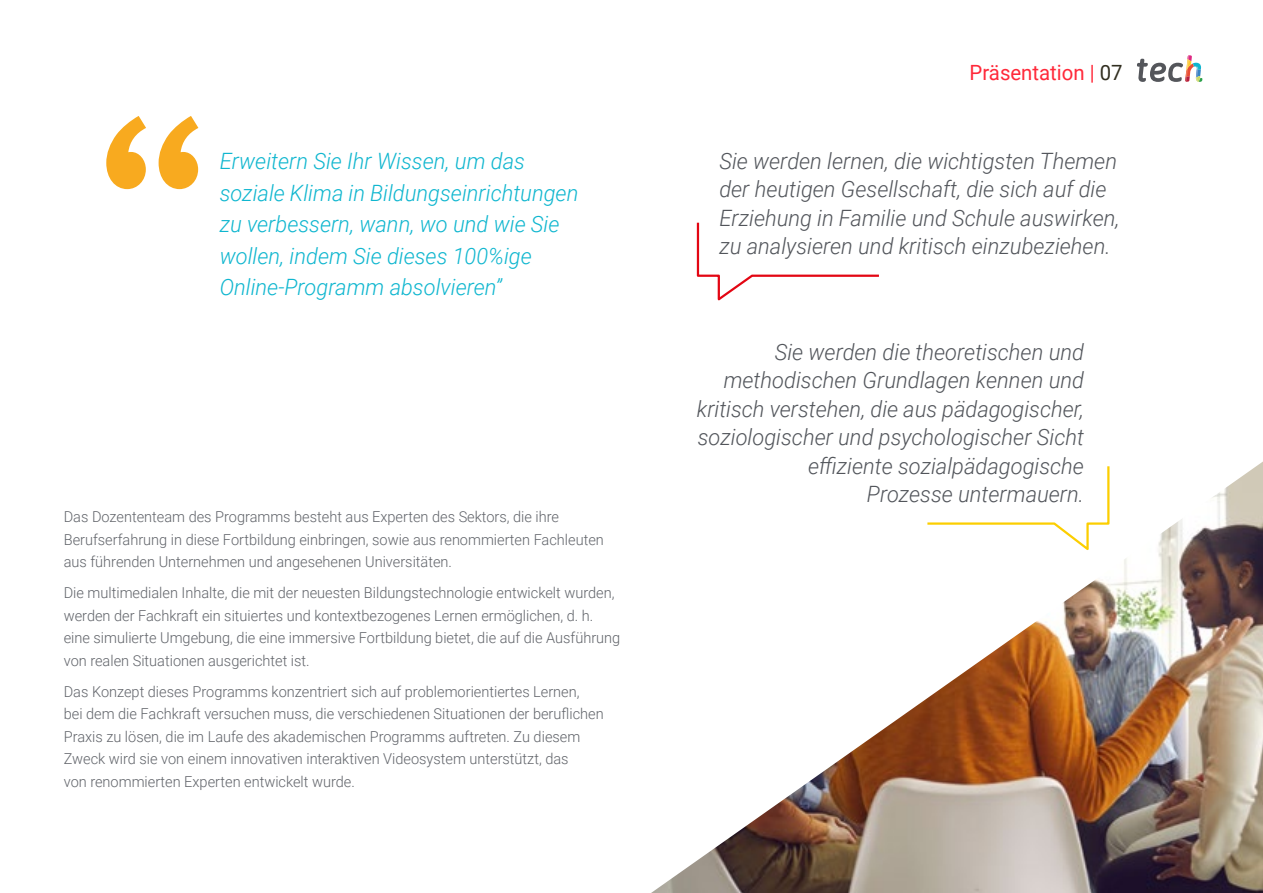
<style>
.page{position:relative;width:1263px;height:893px;background:#fff}
.page>*{position:absolute;margin:0;border:0;box-sizing:border-box;transform-origin:0 0}
.t1{font:italic 300 22.5px/28.5px "Roboto";color:#52555b;text-align:right}
.t2{font:italic 300 22.5px/31.5px "Roboto";color:#0fb6cf}
.t3{font:21px "Roboto";color:#ff293a}
.t4{font:300 15px/22.5px "Roboto";color:#61646a}
.s1{color:#312e20}
</style>
<div class="page">
<svg style="left:106px;top:116px;width:92px;height:73px"></svg>
<svg style="left:696px;top:222px;width:183px;height:79px"></svg>
<img style="left:651px;top:461px;width:612px;height:432px">
<svg style="left:1137px;top:55px;width:65px;height:27px"></svg>
<h1 class="t2" style="left:220px;top:144px;width:360px">Erweitern Sie Ihr Wissen, um das soziale Klima in Bildungseinrichtungen zu verbessern, wann, wo und wie Sie wollen, indem Sie dieses 100%ige Online-Programm absolvieren”</h1>
<p class="t4" style="left:64px;top:505px;width:542px">Das Dozententeam des Programms besteht aus Experten des Sektors, die ihre<br>Berufserfahrung in diese Fortbildung einbringen, sowie aus renommierten Fachleuten aus führenden Unternehmen und angesehenen Universitäten.</p>
<p class="t4" style="left:64px;top:581px;width:558px">Die multimedialen Inhalte, die mit der neuesten Bildungstechnologie entwickelt wurden, werden der Fachkraft ein situiertes und kontextbezogenes Lernen ermöglichen, d. h. eine simulierte Umgebung, die eine immersive Fortbildung bietet, die auf die Ausführung von realen Situationen ausgerichtet ist.</p>
<p class="t4" style="left:64px;top:679px;width:541px">Das Konzept dieses Programms konzentriert sich auf problemorientiertes Lernen,<br>bei dem die Fachkraft versuchen muss, die verschiedenen Situationen der beruflichen Praxis zu lösen, die im Laufe des akademischen Programms auftreten. Zu diesem Zweck wird sie von einem innovativen interaktiven Videosystem unterstützt, das<br>von renommierten Experten entwickelt wurde.</p>
<h2 class="t3" style="left:969px;top:57px;width:155px">Präsentation | <span class="s1">07</span></h2>
<h1 class="t1" style="left:719px;top:146px;width:402px;text-align:left">Sie werden lernen, die wichtigsten Themen der heutigen Gesellschaft, die sich auf die Erziehung in Familie und Schule auswirken, zu analysieren und kritisch einzubeziehen.</h1>
<h1 class="t1" style="left:697px;top:337px;width:389px">Sie werden die theoretischen und methodischen Grundlagen kennen und kritisch verstehen, die aus pädagogischer, soziologischer und psychologischer Sicht effiziente sozialpädagogische<br>Prozesse untermauern.</h1>
</div>
